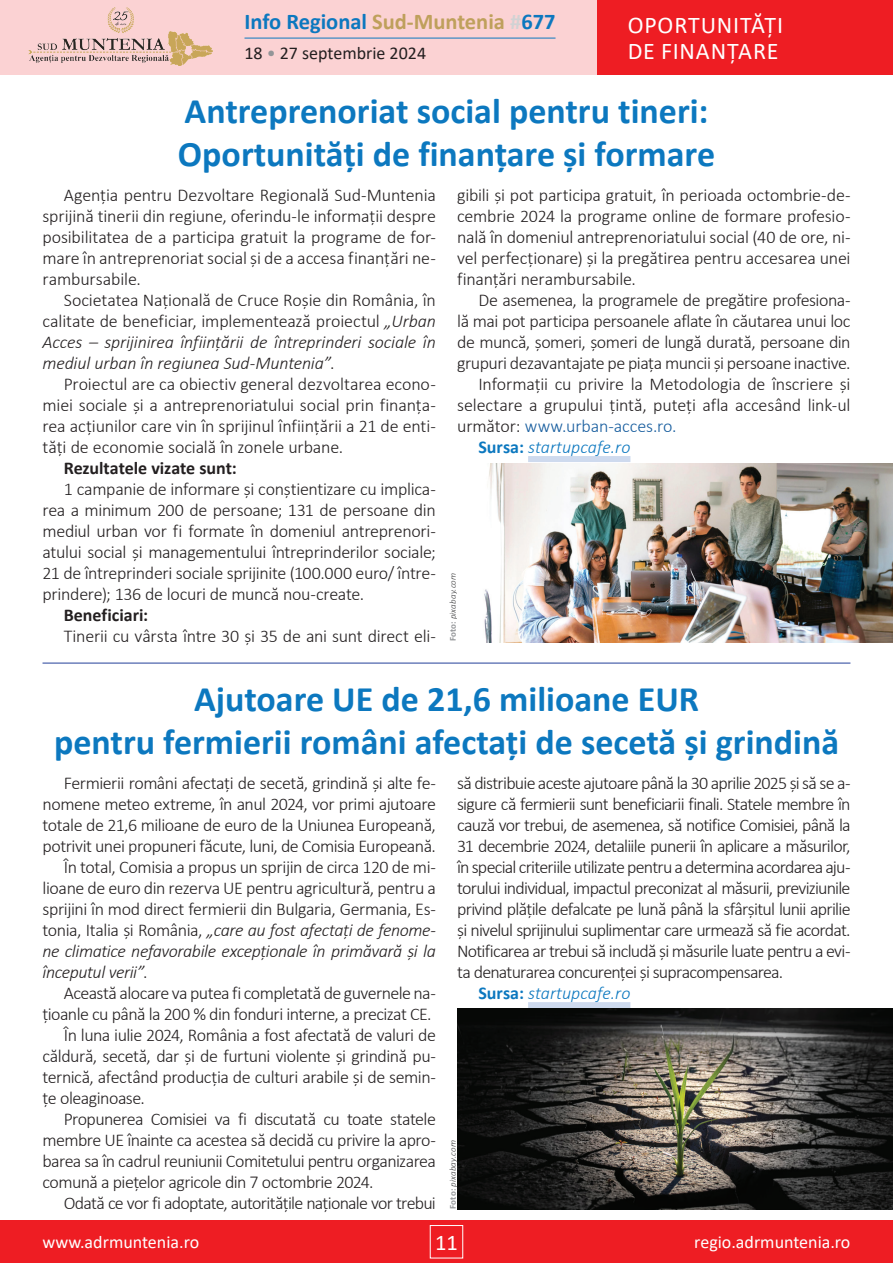
<style>
.page{position:relative;width:893px;height:1263px;background:#fff}
.page>*{position:absolute;margin:0;border:0;box-sizing:border-box;transform-origin:0 0}
.t1{font:700 36px/43.2px "Calibri";color:#0c78bf}
.t2{font:24px/25.5px "Calibri";letter-spacing:.035em;color:#fff}
.t3{font:700 22.5px "Calibri";color:#0c78bf}
.t4{font:22.5px "Calibri";color:#fff}
.t5{font:300 18px/21px "Calibri";letter-spacing:-.03em;color:#231f20;text-align:justify}
.t6{font:italic 300 18px/21px "Calibri";letter-spacing:-.02em;color:#231f20;text-align:justify}
.t7{font:300 18px "Calibri";letter-spacing:-.005em;color:#231f20}
.t8{font:italic 300 18px "Calibri";color:#0c78bf}
.t9{font:18px "Calibri";color:#fff}
.t10{font:700 18px "Calibri";letter-spacing:-.005em;color:#231f20}
.t11{font:300 18px "Calibri";letter-spacing:-.005em;color:#175d9e}
.t12{font:18px "Calibri";color:#231f20}
.t13{font:italic 300 9px "Calibri";letter-spacing:.015em;color:#3e3e3f}
.s1{color:#bfa05c}
.s2{color:#d1d2d4}
.s3{color:#939598}
.s4{font-style:normal}
.s5{color:#231f20}
.s6{font-weight:700;font-style:normal}
.s7{font-weight:700;font-style:normal;color:#939598}
</style>
<div class="page">
<div style="left:0;top:1220px;width:893px;height:43px;background:#ee1d23"></div>
<div style="left:430px;top:1225px;width:33px;height:33px;border:1px solid #fff"></div>
<div style="left:0;top:0;width:893px;height:75px;background:#fbd2d3"></div>
<div style="left:597px;top:0;width:296px;height:75px;background:#ee1d23"></div>
<hr style="left:244px;top:38px;width:311px;height:1px;background:#0c78bf">
<img style="left:28px;top:7px;width:185px;height:59px">
<div style="left:528px;top:456px;width:102px;height:6px;background:#cedaee"></div>
<div style="left:528px;top:1002px;width:102px;height:6px;background:#cedaee"></div>
<hr style="left:43px;top:663px;width:807px;height:1px;background:#223f99">
<img style="left:457px;top:1009px;width:436px;height:200px">
<img style="left:484px;top:463px;width:409px;height:179px">
<p class="t3" style="left:244px;top:6px;width:313px">Info Regional <span class="s1">Sud-Muntenia</span> <span class="s2">#</span>677</p>
<p class="t12" style="left:244px;top:41px;width:183px">18 <span class="s3">•</span> 27 septembrie 2024</p>
<h2 class="t2" style="left:628px;top:12px;width:157px">OPORTUNITĂȚI<br>DE FINANȚARE</h2>
<h1 class="t1" style="left:178px;top:89px;width:539px">Antreprenoriat social pentru tineri:<br>Oportunități de finanțare și formare</h1>
<p class="t5" style="left:43px;top:184px;width:395px;text-indent:21px">Agenția pentru Dezvoltare Regională Sud-Muntenia sprijină tinerii din regiune, oferindu-le informații despre posibilitatea de a participa gratuit la programe de for&shy;mare în antreprenoriat social și de a accesa finanțări ne&shy;rambursabile.</p>
<p class="t6" style="left:43px;top:289px;width:395px;text-indent:21px"><span class="s4">Societatea Națională de Cruce Roșie din România, în calitate de beneficiar, implementează proiectul</span> „Urban Acces – sprijinirea înființării de întreprinderi sociale în mediul urban în regiunea Sud-Muntenia”<span class="s4">.</span></p>
<p class="t5" style="left:43px;top:373px;width:395px;text-indent:21px">Proiectul are ca obiectiv general dezvoltarea econo&shy;miei sociale și a antreprenoriatului social prin finanța&shy;rea acțiunilor care vin în sprijinul înființării a 21 de enti&shy;tăți de economie socială în zonele urbane.</p>
<p class="t10" style="left:64px;top:455px;width:174px">Rezultatele vizate sunt:</p>
<p class="t5" style="left:43px;top:478px;width:395px;text-indent:21px">1 campanie de informare și conștientizare cu implica&shy;rea a minimum 200 de persoane; 131 de persoane din mediul urban vor fi formate în domeniul antreprenori&shy;atului social și managementului întreprinderilor sociale; 21 de întreprinderi sociale sprijinite (100.000 euro/ între&shy;prindere); 136 de locuri de muncă nou-create.</p>
<p class="t10" style="left:64px;top:602px;width:86px">Beneficiari:</p>
<p class="t5" style="left:64px;top:625px;width:374px">Tinerii cu vârsta între 30 și 35 de ani sunt direct eli-</p>
<p class="t5" style="left:457px;top:184px;width:395px">gibili și pot participa gratuit, în perioada octombrie-de&shy;cembrie 2024 la programe online de formare profesio&shy;nală în domeniul antreprenoriatului social (40 de ore, ni&shy;vel perfecționare) și la pregătirea pentru accesarea unei finanțări nerambursabile.</p>
<p class="t5" style="left:478px;top:289px;width:374px">De asemenea, la programele de pregătire profesiona-</p>
<p class="t5" style="left:457px;top:310px;width:395px">lă mai pot participa persoanele aflate în căutarea unui loc</p>
<p class="t5" style="left:457px;top:331px;width:395px">de muncă, șomeri, șomeri de lungă durată, persoane din</p>
<p class="t5" style="left:457px;top:352px;width:395px">grupuri dezavantajate pe piața muncii și persoane inactive.</p>
<p class="t7" style="left:478px;top:373px;width:374px">Informații cu privire la Metodologia de înscriere și</p>
<p class="t7" style="left:457px;top:394px;width:395px">selectare a grupului țintă, puteți afla accesând link-ul</p>
<p class="t11" style="left:457px;top:415px;width:221px"><span class="s5">următor:</span> www.urban-acces.ro.</p>
<p class="t8" style="left:478px;top:436px;width:154px"><span class="s6">Sursa:</span> startupcafe.ro</p>
<p class="t13" style="left:447px;top:641px;width:70px;rotate:-90deg"><span class="s7">Foto:</span> pixabay.com</p>
<h1 class="t1" style="left:54px;top:677px;width:787px;text-align:center">Ajutoare UE de 21,6 milioane EUR<br>pentru fermierii români afectați de secetă și grindină</h1>
<p class="t5" style="left:64px;top:772px;width:374px">Fermierii români afectați de secetă, grindină și alte fe-</p>
<p class="t5" style="left:43px;top:793px;width:395px">nomene meteo extreme, în anul 2024, vor primi ajutoare</p>
<p class="t5" style="left:43px;top:814px;width:395px">totale de 21,6 milioane de euro de la Uniunea Europeană,</p>
<p class="t5" style="left:43px;top:835px;width:395px">potrivit unei propuneri făcute, luni, de Comisia Europeană.</p>
<p class="t5" style="left:64px;top:856px;width:374px">În total, Comisia a propus un sprijin de circa 120 de mi-</p>
<p class="t5" style="left:43px;top:877px;width:395px">lioane de euro din rezerva UE pentru agricultură, pentru a</p>
<p class="t5" style="left:43px;top:898px;width:395px">sprijini în mod direct fermierii din Bulgaria, Germania, Es-</p>
<p class="t6" style="left:43px;top:919px;width:395px"><span class="s4">tonia, Italia și România,</span> „care au fost afectați de fenome-</p>
<p class="t6" style="left:43px;top:940px;width:395px">ne climatice nefavorabile excepționale în primăvară și la</p>
<p class="t6" style="left:43px;top:961px;width:107px">începutul verii”<span class="s4">.</span></p>
<p class="t5" style="left:64px;top:982px;width:374px">Această alocare va putea fi completată de guvernele na-</p>
<p class="t5" style="left:43px;top:1003px;width:391px">țioanle cu până la 200 % din fonduri interne, a precizat CE.</p>
<p class="t5" style="left:64px;top:1024px;width:374px">În luna iulie 2024, România a fost afectată de valuri de</p>
<p class="t5" style="left:43px;top:1045px;width:395px">căldură, secetă, dar și de furtuni violente și grindină pu-</p>
<p class="t5" style="left:43px;top:1066px;width:395px">ternică, afectând producția de culturi arabile și de semin-</p>
<p class="t5" style="left:43px;top:1087px;width:104px">țe oleaginoase.</p>
<p class="t5" style="left:64px;top:1108px;width:374px">Propunerea Comisiei va fi discutată cu toate statele</p>
<p class="t5" style="left:43px;top:1129px;width:395px">membre UE înainte ca acestea să decidă cu privire la apro-</p>
<p class="t5" style="left:43px;top:1150px;width:395px">barea sa în cadrul reuniunii Comitetului pentru organizarea</p>
<p class="t5" style="left:43px;top:1171px;width:332px">comună a piețelor agricole din 7 octombrie 2024.</p>
<p class="t5" style="left:64px;top:1192px;width:374px">Odată ce vor fi adoptate, autoritățile naționale vor trebui</p>
<p class="t5" style="left:457px;top:772px;width:395px">să distribuie aceste ajutoare până la 30 aprilie 2025 și să se a-</p>
<p class="t5" style="left:457px;top:793px;width:395px">sigure că fermierii sunt beneficiarii finali. Statele membre în</p>
<p class="t5" style="left:457px;top:814px;width:395px">cauză vor trebui, de asemenea, să notifice Comisiei, până la</p>
<p class="t5" style="left:457px;top:835px;width:395px">31 decembrie 2024, detaliile punerii în aplicare a măsurilor,</p>
<p class="t5" style="left:457px;top:856px;width:395px">în special criteriile utilizate pentru a determina acordarea aju-</p>
<p class="t5" style="left:457px;top:877px;width:395px">torului individual, impactul preconizat al măsurii, previziunile</p>
<p class="t5" style="left:457px;top:898px;width:395px">privind plățile defalcate pe lună până la sfârșitul lunii aprilie</p>
<p class="t5" style="left:457px;top:919px;width:395px">și nivelul sprijinului suplimentar care urmează să fie acordat.</p>
<p class="t5" style="left:457px;top:940px;width:395px">Notificarea ar trebui să includă și măsurile luate pentru a evi-</p>
<p class="t5" style="left:457px;top:961px;width:328px">ta denaturarea concurenței și supracompensarea.</p>
<p class="t8" style="left:478px;top:982px;width:154px"><span class="s6">Sursa:</span> startupcafe.ro</p>
<p class="t13" style="left:447px;top:1209px;width:70px;rotate:-90deg"><span class="s7">Foto:</span> pixabay.com</p>
<p class="t9" style="left:43px;top:1230px;width:158px">www.adrmuntenia.ro</p>
<p class="t4" style="left:435px;top:1226px;width:24px">11</p>
<p class="t9" style="left:694px;top:1230px;width:158px">regio.adrmuntenia.ro</p>
</div>
